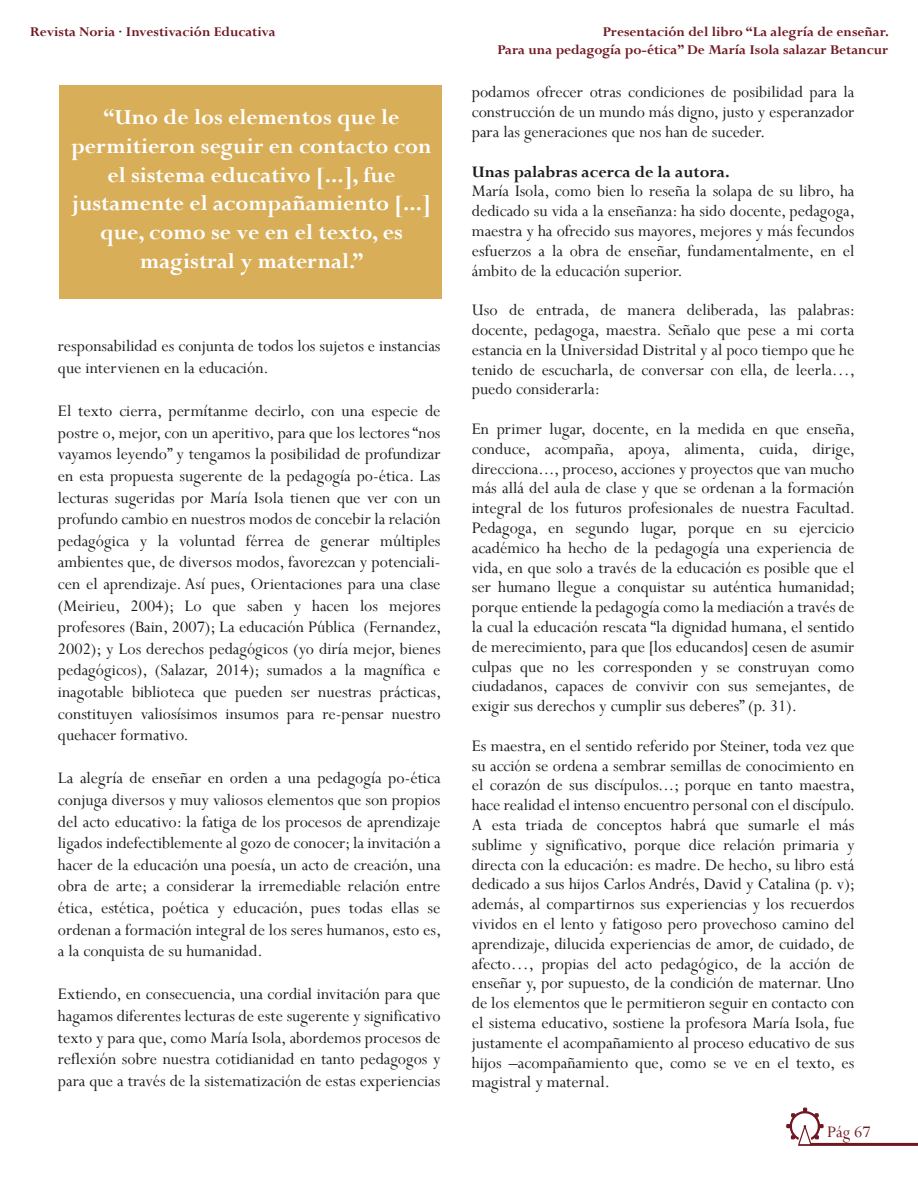
<style>
.page{position:relative;width:918px;height:1188px;background:#fff}
.page>*{position:absolute;margin:0;border:0;box-sizing:border-box;transform-origin:0 0}
.t1{font:700 24px/28.8px "Perpetua";color:#fff;text-align:center}
.t2{font:18px/19.8px "Perpetua";color:#1d1d1b;text-align:justify}
.t3{font:700 18px "Perpetua";color:#1d1d1b}
.t4{font:18px "Perpetua";color:#701821}
.t5{font:700 15px/18px "Perpetua";color:#701821;text-align:right}
</style>
<div class="page">
<svg style="left:786px;top:1108px;width:38px;height:38px"></svg>
<hr style="left:810px;top:1143px;width:108px;height:3px;background:#701821">
<div style="left:59px;top:86px;width:383px;height:213px;background:#d8ae59"></div>
<p class="t5" style="left:30px;top:23px;width:247px">Revista Noria · Investivación Educativa</p>
<h1 class="t1" style="left:71px;top:102px;width:362px">“Uno de los elementos que le permitieron seguir en contacto con el sistema educativo [...], fue justamente el acompañamiento [...] que, como se ve en el texto, es magistral y maternal.”</h1>
<p class="t2" style="left:58px;top:335px;width:384px;line-height:21.6px">responsabilidad es conjunta de todos los sujetos e instancias que intervienen en la educación.</p>
<p class="t2" style="left:58px;top:400px;width:385px;line-height:21.6px">El texto cierra, permítanme decirlo, con una especie de postre o, mejor, con un aperitivo, para que los lectores “nos vayamos leyendo” y tengamos la posibilidad de profundizar en esta propuesta sugerente de la pedagogía po-ética. Las lecturas sugeridas por María Isola tienen que ver con un profundo cambio en nuestros modos de concebir la relación pedagógica y la voluntad férrea de generar múltiples ambientes que, de diversos modos, favorezcan y potenciali&shy;cen el aprendizaje. Así pues, Orientaciones para una clase (Meirieu, 2004); Lo que saben y hacen los mejores profesores (Bain, 2007); La educación Pública (Fernandez, 2002); y Los derechos pedagógicos (yo diría mejor, bienes pedagógicos), (Salazar, 2014); sumados a la magnífica e inagotable biblioteca que pueden ser nuestras prácticas, constituyen valiosísimos insumos para re-pensar nuestro quehacer formativo.</p>
<p class="t2" style="left:58px;top:767px;width:385px;line-height:21.6px">La alegría de enseñar en orden a una pedagogía po-ética conjuga diversos y muy valiosos elementos que son propios del acto educativo: la fatiga de los procesos de aprendizaje ligados indefectiblemente al gozo de conocer; la invitación a hacer de la educación una poesía, un acto de creación, una obra de arte; a considerar la irremediable relación entre ética, estética, poética y educación, pues todas ellas se ordenan a formación integral de los seres humanos, esto es, a la conquista de su humanidad.</p>
<p class="t2" style="left:58px;top:983px;width:384px;line-height:21.6px">Extiendo, en consecuencia, una cordial invitación para que hagamos diferentes lecturas de este sugerente y significativo texto y para que, como María Isola, abordemos procesos de reflexión sobre nuestra cotidianidad en tanto pedagogos y para que a través de la sistematización de estas experiencias</p>
<p class="t5" style="left:498px;top:23px;width:393px">Presentación del libro “La alegría de enseñar.<br>Para una pedagogía po-ética” De María Isola salazar Betancur</p>
<p class="t2" style="left:472px;top:82px;width:384px">podamos ofrecer otras condiciones de posibilidad para la construcción de un mundo más digno, justo y esperanzador para las generaciones que nos han de suceder.</p>
<p class="t3" style="left:472px;top:160px;width:259px">Unas palabras acerca de la autora.</p>
<p class="t2" style="left:472px;top:181px;width:385px">María Isola, como bien lo reseña la solapa de su libro, ha dedicado su vida a la enseñanza: ha sido docente, pedagoga, maestra y ha ofrecido sus mayores, mejores y más fecundos esfuerzos a la obra de enseñar, fundamentalmente, en el ámbito de la educación superior.</p>
<p class="t2" style="left:472px;top:300px;width:385px">Uso de entrada, de manera deliberada, las palabras: docente, pedagoga, maestra. Señalo que pese a mi corta estancia en la Universidad Distrital y al poco tiempo que he tenido de escucharla, de conversar con ella, de leerla…, puedo considerarla:</p>
<p class="t2" style="left:472px;top:419px;width:385px">En primer lugar, docente, en la medida en que enseña, conduce, acompaña, apoya, alimenta, cuida, dirige, direcciona..., proceso, acciones y proyectos que van mucho más allá del aula de clase y que se ordenan a la formación integral de los futuros profesionales de nuestra Facultad.<br>Pedagoga, en segundo lugar, porque en su ejercicio académico ha hecho de la pedagogía una experiencia de vida, en que solo a través de la educación es posible que el ser humano llegue a conquistar su auténtica humanidad; porque entiende la pedagogía como la mediación a través de la cual la educación rescata “la dignidad humana, el sentido de merecimiento, para que [los educandos] cesen de asumir culpas que no les corresponden y se construyan como ciudadanos, capaces de convivir con sus semejantes, de exigir sus derechos y cumplir sus deberes” (p. 31).</p>
<p class="t2" style="left:472px;top:735px;width:385px">Es maestra, en el sentido referido por Steiner, toda vez que su acción se ordena a sembrar semillas de conocimiento en el corazón de sus discípulos...; porque en tanto maestra, hace realidad el intenso encuentro personal con el discípulo.<br>A esta triada de conceptos habrá que sumarle el más sublime y significativo, porque dice relación primaria y directa con la educación: es madre. De hecho, su libro está dedicado a sus hijos Carlos Andrés, David y Catalina (p. v); además, al compartirnos sus experiencias y los recuerdos vividos en el lento y fatigoso pero provechoso camino del aprendizaje, dilucida experiencias de amor, de cuidado, de afecto…, propias del acto pedagógico, de la acción de enseñar y, por supuesto, de la condición de maternar. Uno de los elementos que le permitieron seguir en contacto con el sistema educativo, sostiene la profesora María Isola, fue justamente el acompañamiento al proceso educativo de sus hijos –acompañamiento que, como se ve en el texto, es magistral y maternal.</p>
<p class="t4" style="left:827px;top:1120px;width:45px">Pág 67</p>
</div>
